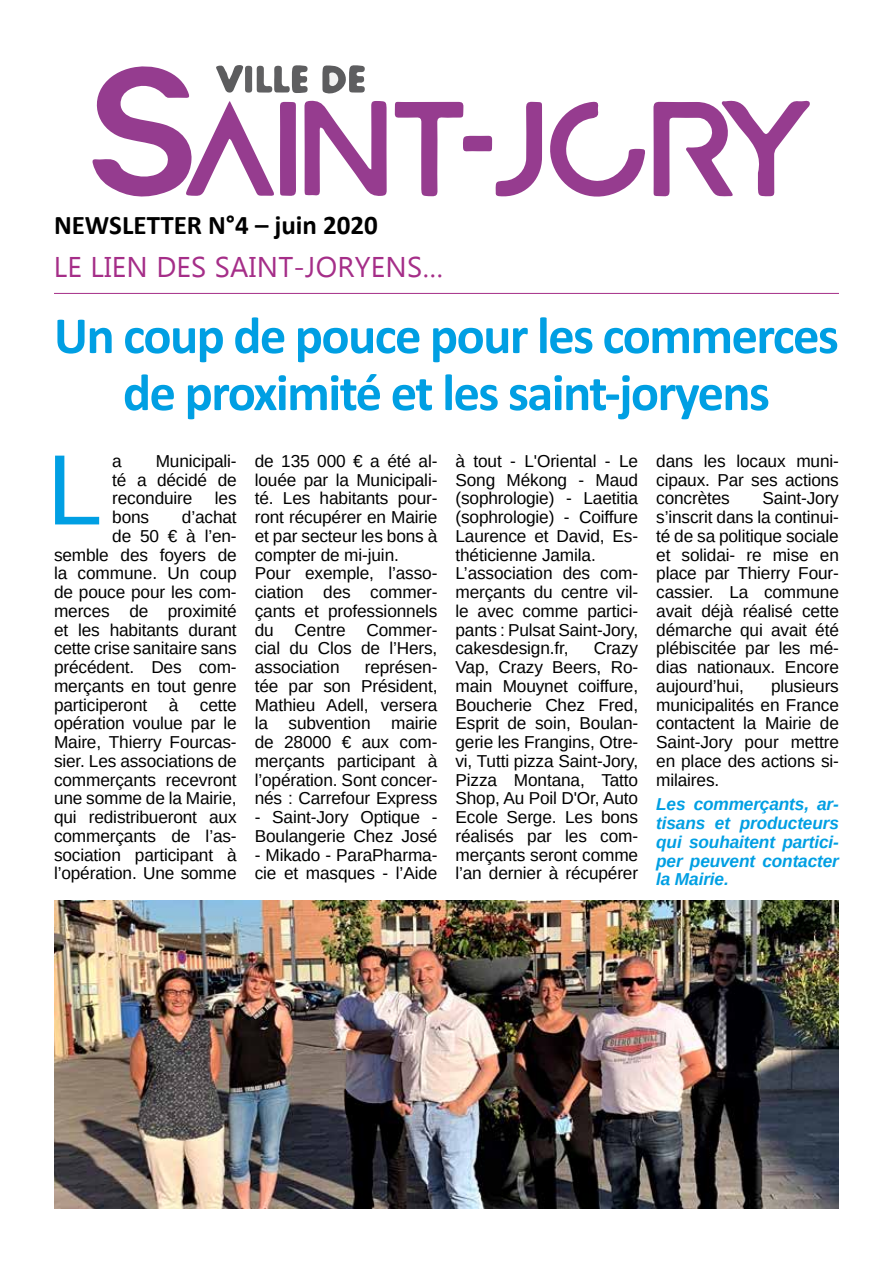
<style>
.page{position:relative;width:893px;height:1263px;background:#fff}
.page>*{position:absolute;margin:0;border:0;box-sizing:border-box;transform-origin:0 0}
.t1{font:100.05px "Arimo";color:#009fe3}
.t2{font:700 52.5px/57px "Calibri";letter-spacing:-.03em;color:#009fe3;text-align:center}
.t3{font:28.5px "Gadugi";letter-spacing:.01em;color:#a52e88}
.t4{font:700 27px "Calibri";color:#000}
.t5{font:17.25px/18.8px "Arimo";letter-spacing:-.01em;color:#000;text-align:justify}
.t6{font:italic 700 17.25px/18.8px "Arimo";letter-spacing:-.01em;color:#009fe3;text-align:justify}
</style>
<div class="page">
<svg style="left:653px;top:100px;width:157px;height:97px"></svg>
<svg style="left:394px;top:101px;width:251px;height:96px"></svg>
<svg style="left:92px;top:65px;width:295px;height:132px"></svg>
<hr style="left:54px;top:293px;width:785px;height:1px;background:#a52e88">
<img style="left:54px;top:901px;width:785px;height:308px">
<h3 class="t4" style="left:54px;top:206px;width:325px">NEWSLETTER N°4 – juin 2020</h3>
<h3 class="t3" style="left:54px;top:250px;width:391px">LE LIEN DES SAINT-JORYENS…</h3>
<h2 class="t2" style="left:54px;top:306px;width:786px">Un coup de pouce pour les commerces de proximité et les saint-joryens</h2>
<p class="t5" style="left:112px;top:452px;width:126px;text-indent:43px">Municipali&shy;té a décidé de reconduire</p>
<h1 class="t1" style="left:47px;top:426px;width:57px">L</h1>
<p class="t5" style="left:112px;top:452px;width:11px">a</p>
<p class="t5" style="left:215px;top:489px;width:23px">les</p>
<p class="t5" style="left:54px;top:508px;width:184px;text-align:right">d’achat<br>de 50 € à l’en&shy;semble des foyers de la commune. Un coup de pouce pour les com&shy;merces de proximité et les habitants durant cette crise sanitaire sans précédent. Des com&shy;merçants en tout genre participeront à cette opération voulue par le<br>Maire, Thierry Fourcas&shy;sier. Les associations de commerçants recevront une somme de la Mairie, qui redistribueront aux commerçants de l’as&shy;sociation participant à l’opération. Une somme</p>
<p class="t5" style="left:112px;top:508px;width:38px">bons</p>
<p class="t5" style="left:255px;top:452px;width:184px;text-align:left">de 135 000 € a été al&shy;louée par la Municipali&shy;té. Les habitants pour&shy;ront récupérer en Mairie et par secteur les bons à compter de mi-juin.<br>Pour exemple, l’asso&shy;ciation des commer&shy;çants et professionnels du Centre Commer&shy;cial du Clos de l’Hers, association</p>
<p class="t5" style="left:255px;top:658px;width:184px;text-indent:110px">représen&shy;tée par son Président, Mathieu Adell, versera la subvention mairie de 28000 € aux com&shy;merçants participant à l’opération. Sont concer&shy;nés : Carrefour Express</p>
<p class="t5" style="left:255px;top:808px;width:184px">- Saint-Jory Optique -<br>Boulangerie Chez José</p>
<p class="t5" style="left:255px;top:845px;width:184px">- Mikado - ParaPharma&shy;cie et masques - l’Aide</p>
<p class="t5" style="left:455px;top:452px;width:184px;text-align:left">à tout - L'Oriental - Le<br>Song Mékong - Maud (sophrologie) - Laetitia (sophrologie) - Coiffure<br>Laurence et David, Es&shy;théticienne Jamila.<br>L’association des com&shy;merçants du centre vil&shy;le avec comme partici&shy;pants : Pulsat Saint-Jory, cakesdesign.fr,</p>
<p class="t5" style="left:455px;top:639px;width:184px;text-indent:138px">Crazy Vap, Crazy Beers, Ro&shy;main Mouynet coiffure, Boucherie Chez Fred, Esprit de soin, Boulan&shy;gerie les Frangins, Otre&shy;vi, Tutti pizza Saint-Jory, Pizza Montana, Tatto Shop, Au Poil D'Or, Auto Ecole Serge. Les bons réalisés par les com&shy;merçants seront comme l’an dernier à récupérer</p>
<p class="t5" style="left:656px;top:452px;width:184px">dans les locaux muni&shy;cipaux. Par ses actions concrètes</p>
<p class="t5" style="left:656px;top:489px;width:184px;text-indent:106px">Saint-Jory s’inscrit dans la continui&shy;té de sa politique sociale et solidai- re mise en place par Thierry Four&shy;cassier. La commune avait déjà réalisé cette démarche qui avait été plébiscitée par les mé&shy;dias nationaux. Encore aujourd’hui,</p>
<p class="t5" style="left:656px;top:677px;width:184px;text-indent:115px">plusieurs municipalités en France contactent la Mairie de Saint-Jory pour mettre en place des actions si&shy;milaires.</p>
<p class="t6" style="left:656px;top:795px;width:184px">Les commerçants, ar&shy;tisans et producteurs qui souhaitent partici&shy;per peuvent contacter la Mairie.</p>
</div>
